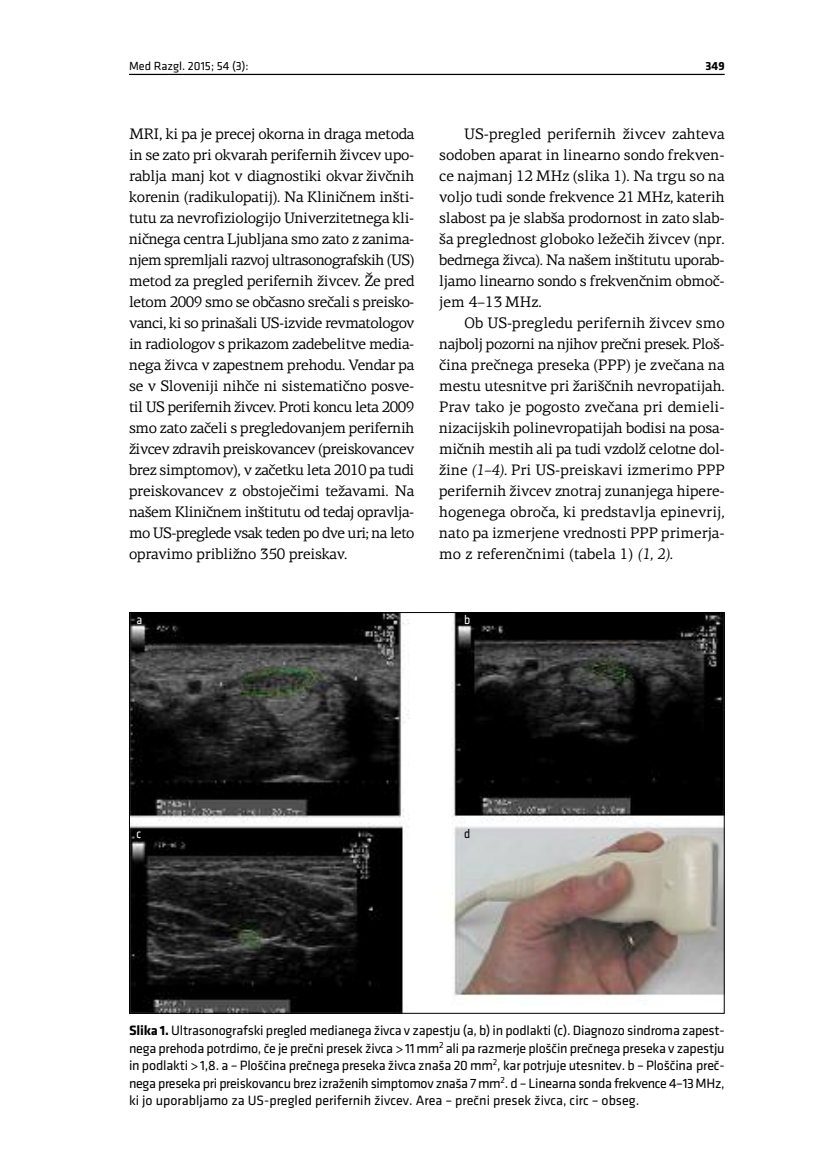
<style>
.page{position:relative;width:819px;height:1166px;background:#fff}
.page>*{position:absolute;margin:0;border:0;box-sizing:border-box;transform-origin:0 0}
.t1{font:15.22px/21px "PF Centro Serif Pro";letter-spacing:-.015em;color:#000;text-align:justify}
.t2{font:14px/17.5px "Klavika";color:#000;text-align:justify}
.t3{font:13.12px "Klavika";color:#fff;scale:.9 1}
.t4{font:13.12px "Klavika";color:#000;scale:.9 1}
.t5{font:12.25px "Klavika";color:#000}
.t6{font:700 12.25px "Klavika";color:#000}
.s1{font-style:italic}
.s2{font-weight:700}
</style>
<div class="page">
<hr style="left:129px;top:74px;width:595px;height:1px;background:#000">
<img style="left:131px;top:614px;width:591px;height:398px">
<p class="t5" style="left:129px;top:62px;width:121px">Med Razgl. 2015; 54 (3):</p>
<p class="t6" style="left:705px;top:62px;width:21px">349</p>
<p class="t1" style="left:129px;top:125px;width:287px">MRI, ki pa je precej okorna in draga metoda in se zato pri okvarah perifernih živcev upo&shy;rablja manj kot v diagnostiki okvar živčnih korenin (radikulopatij). Na Kliničnem inšti&shy;tutu za nevrofiziologijo Univerzitetnega kli&shy;ničnega centra Ljubljana smo zato z zanima&shy;njem spremljali razvoj ultrasonografskih (US) metod za pregled perifernih živcev. Že pred letom 2009 smo se občasno srečali s preisko&shy;vanci, ki so prinašali US-izvide revmatologov in radiologov s prikazom zadebelitve media&shy;nega živca v zapestnem prehodu. Vendar pa se v Sloveniji nihče ni sistematično posve&shy;til US perifernih živcev. Proti koncu leta 2009 smo zato začeli s pregledovanjem perifernih živcev zdravih preiskovancev (preiskovancev brez simptomov), v začetku leta 2010 pa tudi preiskovancev z obstoječimi težavami. Na našem Kliničnem inštitutu od tedaj opravlja&shy;mo US-preglede vsak teden po dve uri; na leto opravimo približno 350 preiskav.</p>
<p class="t1" style="left:439px;top:125px;width:287px;text-indent:25px">US-pregled perifernih živcev zahteva sodoben aparat in linearno sondo frekven&shy;ce najmanj 12 MHz (slika 1). Na trgu so na voljo tudi sonde frekvence 21 MHz, katerih slabost pa je slabša prodornost in zato slab&shy;ša preglednost globoko ležečih živcev (npr. bedrnega živca). Na našem inštitutu uporab&shy;ljamo linearno sondo s frekvenčnim območ&shy;jem 4–13 MHz.</p>
<p class="t1" style="left:439px;top:314px;width:287px;text-indent:25px">Ob US-pregledu perifernih živcev smo najbolj pozorni na njihov prečni presek. Ploš&shy;čina prečnega preseka (PPP) je zvečana na mestu utesnitve pri žariščnih nevropatijah.<br>Prav tako je pogosto zvečana pri demieli&shy;nizacijskih polinevropatijah bodisi na posa&shy;mičnih mestih ali pa tudi vzdolž celotne dol&shy;žine <span class="s1">(1–4)</span>. Pri US-preiskavi izmerimo PPP perifernih živcev znotraj zunanjega hipere&shy;hogenega obroča, ki predstavlja epinevrij<span class="s1">, </span>nato pa izmerjene vrednosti PPP primerja&shy;mo z referenčnimi (tabela 1) <span class="s1">(1, 2)</span>.</p>
<p class="t3" style="left:136px;top:615px;width:8px">a</p>
<p class="t3" style="left:464px;top:615px;width:8px">b</p>
<p class="t3" style="left:136px;top:829px;width:7px">c</p>
<p class="t4" style="left:464px;top:829px;width:8px">d</p>
<p class="t2" style="left:129px;top:1023px;width:597px"><span class="s2">slika 1.</span> Ultrasonografski pregled medianega živca v zapestju (a, b) in podlakti (c). Diagnozo sindroma zapest&shy;nega prehoda potrdimo, če je prečni presek živca &gt;11mm<sup>2</sup> ali pa razmerje ploščin prečnega preseka v zapestju in podlakti &gt; 1,8. a – Ploščina prečnega preseka živca znaša 20 mm<sup>2</sup>, kar potrjuje utesnitev. b – Ploščina preč&shy;nega preseka pri preiskovancu brez izraženih simptomov znaša 7mm<sup>2</sup>. d – Linearna sonda frekvence 4–13MHz, ki jo uporabljamo za US-pregled perifernih živcev. Area – prečni presek živca, circ – obseg.</p>
</div>
